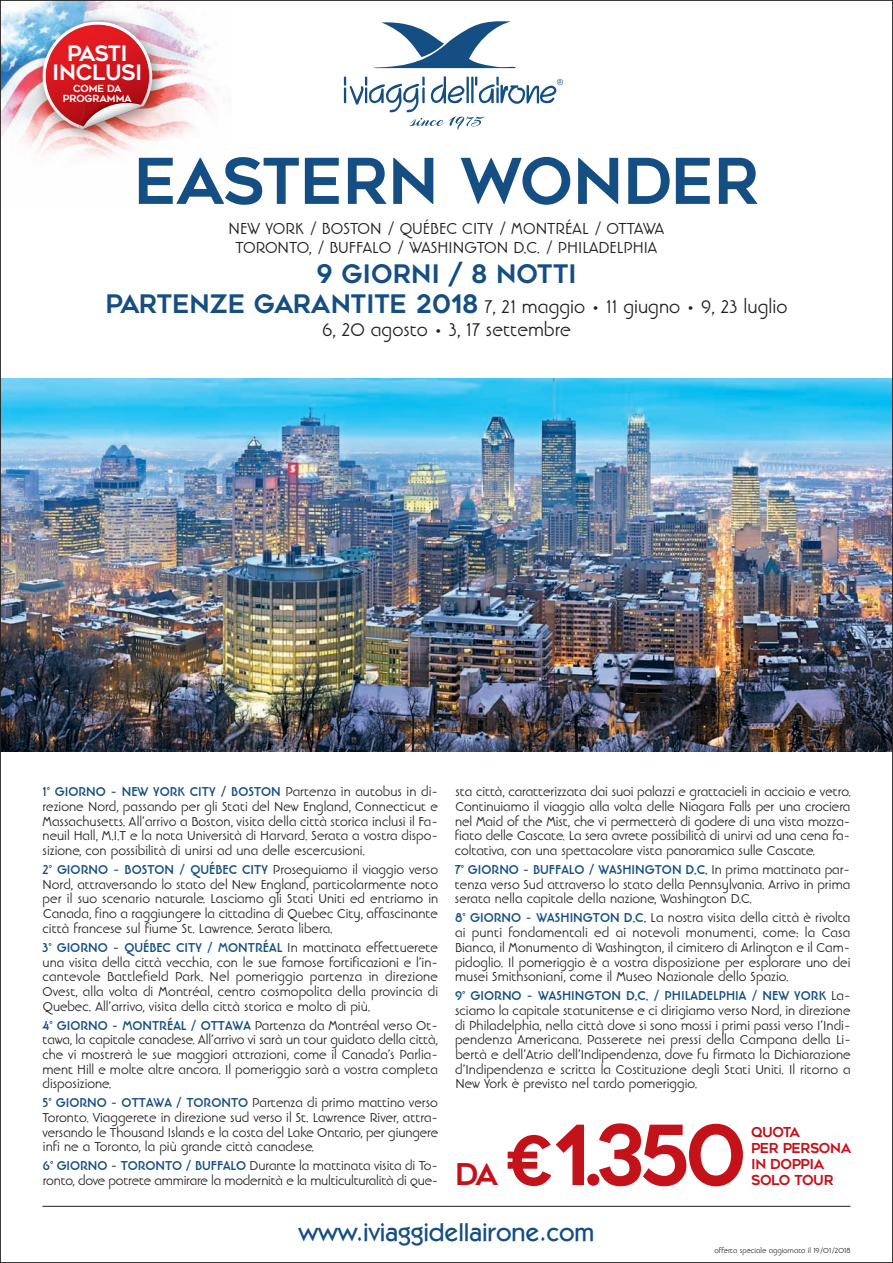
<style>
.page{position:relative;width:893px;height:1263px;background:#fff}
.page>*{position:absolute;margin:0;border:0;box-sizing:border-box;transform-origin:0 0}
.t1{font:82.5px "Geometos";color:#c4121a}
.t2{font:63px "Geometos";color:#144e82}
.t3{font:30px "Geometos";color:#c4121a}
.t4{font:500 25.5px "Itc Kabel LT";letter-spacing:-.005em;color:#144e82}
.t5{font:25.5px "Geometos";color:#144e82}
.t6{font:22.5px/22.5px "Linotype Banjoman";color:#231f20;text-align:center}
.t7{font:21.3px/19.2px "Geometos";letter-spacing:-.01em;color:#fff;text-align:center}
.t8{font:19.5px/19.5px "Linotype Banjoman";color:#231f20;text-align:center}
.t9{font:15.75px/14.7px "Linotype Banjoman";color:#231f20;text-align:justify}
.t10{font:13.8px/15.9px "Geometos";letter-spacing:-.03em;color:#c4121a}
.t11{font:9.75px/10.1px "Geometos";letter-spacing:-.01em;color:#fff;text-align:center}
.t12{font:9px "Linotype Banjoman";color:#231f20}
.s1{font-family:"Geometos";font-size:25.5px;color:#144e82}
.s2{font-weight:700;color:#144e82}
.s3{font-size:67.5px}
</style>
<div class="page">
<img style="left:2px;top:11px;width:228px;height:125px">
<img style="left:20px;top:2px;width:160px;height:155px">
<img style="left:40px;top:24px;width:115px;height:105px">
<hr style="left:43px;top:1206px;width:807px;height:1px;background:#231f20">
<svg style="left:373px;top:21px;width:143px;height:47px"></svg>
<svg style="left:344px;top:76px;width:219px;height:54px"></svg>
<img style="left:2px;top:379px;width:889px;height:372px">
<h3 class="t7" style="left:52px;top:44px;width:92px">PASTI<br>INCLUSI</h3>
<p class="t11" style="left:63px;top:83px;width:70px">COME DA<br>PROGRAMMA</p>
<h2 class="t2" style="left:134px;top:146px;width:627px">EASTERN WONDER</h2>
<p class="t8" style="left:229px;top:220px;width:437px">NEW YORK / BOSTON / QUÉBEC CITY / MONTRÉAL / OTTAWA<br>TORONTO, / BUFFALO / WASHINGTON D.C. / PHILADELPHIA</p>
<h3 class="t5" style="left:316px;top:260px;width:262px">9 GIORNI / 8 NOTTI</h3>
<h3 class="t6" style="left:106px;top:298px;width:683px"><span class="s1">PARTENZE GARANTITE 2018</span> 7, 21 maggio • 11 giugno • 9, 23 luglio<br>6, 20 agosto • 3, 17 settembre</h3>
<p class="t9" style="left:42px;top:786px;width:397px"><span class="s2">1° GIORNO - NEW YORK CITY / BOSTON</span> Partenza in autobus in di&shy;rezione Nord, passando per gli Stati del New England, Connecticut e Massachusetts. All’arrivo a Boston, visita della città storica inclusi il Fa&shy;neuil Hall, M.I.T e la nota Università di Harvard. Serata a vostra dispo&shy;sizione, con possibilità di unirsi ad una delle escercusioni.</p>
<p class="t9" style="left:43px;top:863px;width:397px"><span class="s2">2° GIORNO - BOSTON / QUÉBEC CITY</span> Proseguiamo il viaggio verso Nord, attraversando lo stato del New England, particolarmente noto per il suo scenario naturale. Lasciamo gli Stati Uniti ed entriamo in Canada, fino a raggiungere la cittadina di Quebec City, affascinante città francese sul fiume St. Lawrence. Serata libera.</p>
<p class="t9" style="left:43px;top:941px;width:397px"><span class="s2">3° GIORNO - QUÉBEC CITY / MONTRÉAL</span> In mattinata effettuerete una visita della città vecchia, con le sue famose fortificazioni e l’in&shy;cantevole Battlefield Park. Nel pomeriggio partenza in direzione Ovest, alla volta di Montréal, centro cosmopolita della provincia di Quebec. All’arrivo, visita della città storica e molto di più.</p>
<p class="t9" style="left:42px;top:1019px;width:397px"><span class="s2">4° GIORNO - MONTRÉAL / OTTAWA</span> Partenza da Montréal verso Ot&shy;tawa, la capitale canadese. All’arrivo vi sarà un tour guidato della città, che vi mostrerà le sue maggiori attrazioni, come il Canada’s Parlia&shy;ment Hill e molte altre ancora. Il pomeriggio sarà a vostra completa disposizione.</p>
<p class="t9" style="left:42px;top:1097px;width:397px"><span class="s2">5° GIORNO - OTTAWA / TORONTO</span> Partenza di primo mattino verso Toronto. Viaggerete in direzione sud verso il St. Lawrence River, attra&shy;versando le Thousand Islands e la costa del Lake Ontario, per giungere infi ne a Toronto, la più grande città canadese.</p>
<p class="t9" style="left:43px;top:1160px;width:397px"><span class="s2">6° GIORNO - TORONTO / BUFFALO</span> Durante la mattinata visita di To&shy;ronto, dove potrete ammirare la modernità e la multiculturalità di que-</p>
<p class="t9" style="left:455px;top:786px;width:398px">sta città, caratterizzata dai suoi palazzi e grattacieli in acciaio e vetro.<br>Continuiamo il viaggio alla volta delle Niagara Falls per una crociera nel Maid of the Mist, che vi permetterà di godere di una vista mozza&shy;fiato delle Cascate. La sera avrete possibilità di unirvi ad una cena fa&shy;coltativa, con una spettacolare vista panoramica sulle Cascate.</p>
<p class="t9" style="left:455px;top:863px;width:397px"><span class="s2">7° GIORNO - BUFFALO / WASHINGTON D.C.</span> In prima mattinata par&shy;tenza verso Sud attraverso lo stato della Pennsylvania. Arrivo in prima serata nella capitale della nazione, Washington D.C.</p>
<p class="t9" style="left:455px;top:912px;width:397px"><span class="s2">8° GIORNO - WASHINGTON D.C.</span> La nostra visita della città è rivolta ai punti fondamentali ed ai notevoli monumenti, come: la Casa Bianca, il Monumento di Washington, il cimitero di Arlington e il Cam&shy;pidoglio. Il pomeriggio è a vostra disposizione per esplorare uno dei musei Smithsoniani, come il Museo Nazionale dello Spazio.</p>
<p class="t9" style="left:455px;top:989px;width:397px"><span class="s2">9° GIORNO - WASHINGTON D.C. / PHILADELPHIA / NEW YORK</span> La&shy;sciamo la capitale statunitense e ci dirigiamo verso Nord, in direzione di Philadelphia, nella città dove si sono mossi i primi passi verso I’Indi&shy;pendenza Americana. Passerete nei pressi della Campana della Li&shy;bertà e dell’Atrio dell’Indipendenza, dove fu firmata la Dichiarazione d’Indipendenza e scritta la Costituzione degli Stati Uniti. Il ritorno a New York è previsto nel tardo pomeriggio.</p>
<h3 class="t3" style="left:455px;top:1157px;width:45px">DA</h3>
<h1 class="t1" style="left:506px;top:1109px;width:242px"><span class="s3">€</span>1.350</h1>
<p class="t10" style="left:751px;top:1124px;width:102px">QUOTA<br>PER PERSONA<br>IN DOPPIA<br>SOLO TOUR</p>
<h3 class="t4" style="left:299px;top:1223px;width:297px">www.iviaggidellairone.com</h3>
<p class="t12" style="left:714px;top:1247px;width:137px">offerta speciale aggiornata il 19/01/2018</p>
</div>
